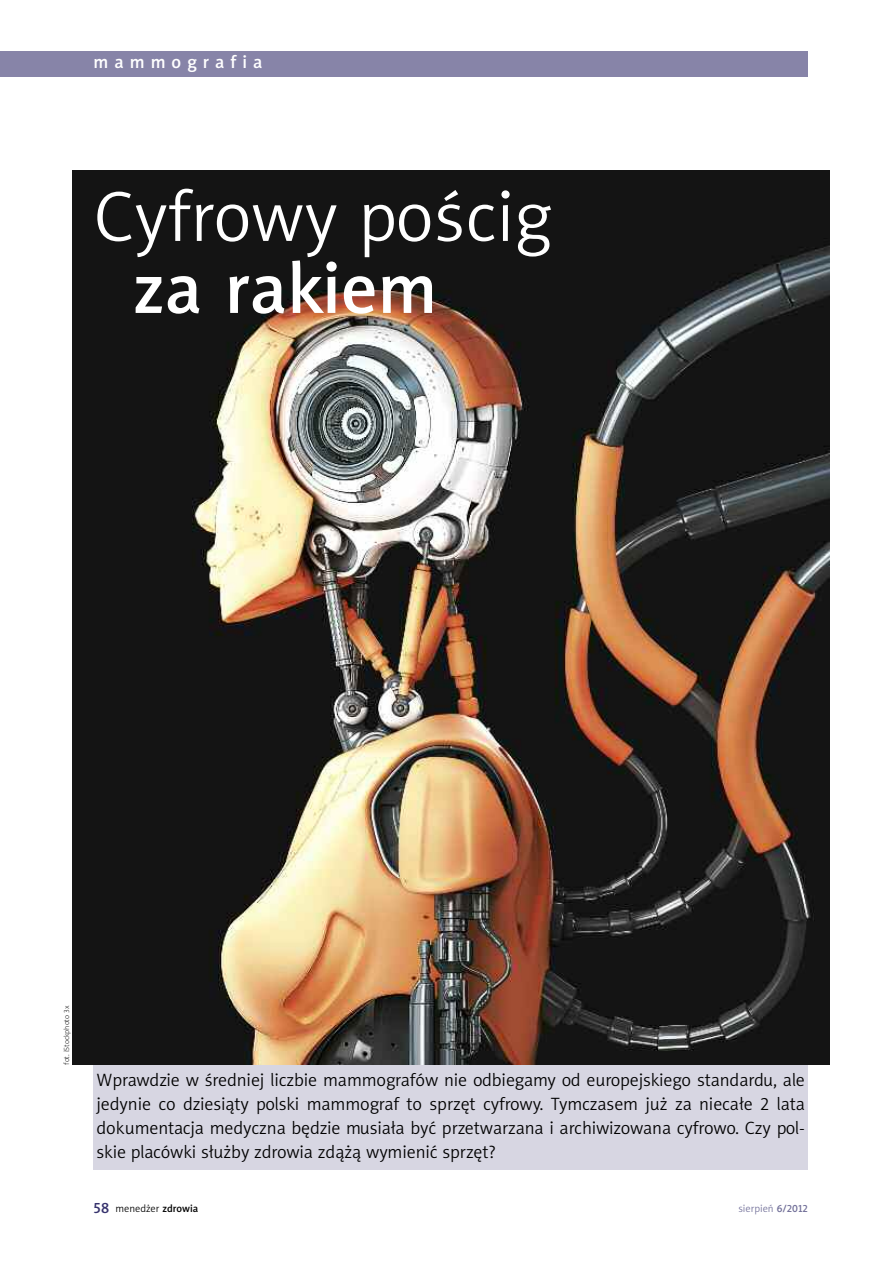
<style>
.page{position:relative;width:893px;height:1263px;background:#fff}
.page>*{position:absolute;margin:0;border:0;box-sizing:border-box;transform-origin:0 0}
.t1{font:72px "Naomi Sans EFNPS Light";color:#fff}
.t2{font:72px "Naomi Sans EFNPS Medium";color:#fff}
.t3{font:18px/24px "Naomi Sans EFNPS Light";letter-spacing:-.005em;color:#000;text-align:justify}
.t4{font:18px "Naomi Sans EFNPS Medium";letter-spacing:.335em;color:#fff}
.t5{font:10.5px "Naomi Sans EFNPS Light";color:#000}
.t6{font:10.5px "Naomi Sans EFNPS Light";color:#727099}
.t7{font:7.5px "Naomi Sans EFNPS Thin";color:#000}
.s1{font-family:"Naomi Sans EFNPS Medium";font-size:15px;color:#36326d}
.s2{font-family:"Naomi Sans EFNPS Medium"}
</style>
<div class="page">
<div style="left:0;top:51px;width:808px;height:26px;background:#8784a8"></div>
<div style="left:94px;top:1063px;width:714px;height:106px;background:#d7d6e2"></div>
<img style="left:72px;top:170px;width:757px;height:894px">
<p class="t4" style="left:94px;top:55px;width:170px">mammografia</p>
<h1 class="t1" style="left:94px;top:189px;width:459px">Cyfrowy pościg</h1>
<h1 class="t2" style="left:133px;top:260px;width:306px">za rakiem</h1>
<p class="t7" style="left:64px;top:1065px;width:60px;rotate:-90deg">fot. iStockphoto 3x</p>
<p class="t3" style="left:97px;top:1069px;width:710px">Wprawdzie w średniej liczbie mammografów nie odbiegamy od europejskiego standardu, ale jedynie co dziesiąty polski mammograf to sprzęt cyfrowy. Tymczasem już za niecałe 2 lata dokumentacja medyczna będzie musiała być przetwarzana i archiwizowana cyfrowo. Czy pol&shy;skie placówki służby zdrowia zdążą wymienić sprzęt?</p>
<p class="t5" style="left:94px;top:1204px;width:106px"><span class="s1">58</span> menedżer <span class="s2">zdrowia</span></p>
<p class="t6" style="left:738px;top:1204px;width:71px">sierpień <span class="s2">6/2012</span></p>
</div>
